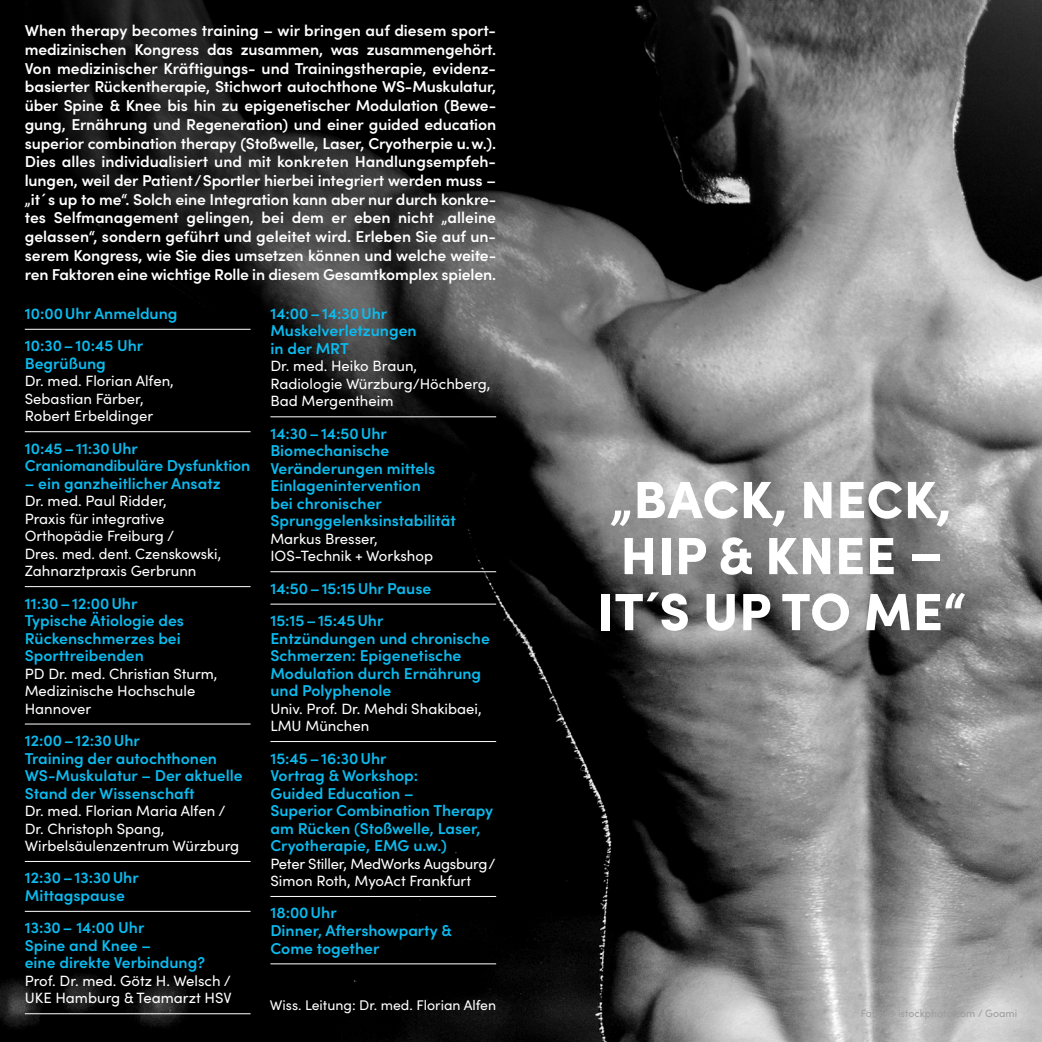
<style>
.page{position:relative;width:1042px;height:1042px;background:#fff}
.page>*{position:absolute;margin:0;border:0;box-sizing:border-box;transform-origin:0 0}
.t1{font:900 52.5px/56px "Sofia Pro";letter-spacing:.01em;color:#fff;text-align:center}
.t2{font:600 15.75px/18.7px "Sofia Pro";letter-spacing:-.01em;color:#fff}
.t3{font:600 15.75px/17.5px "Sofia Pro";color:#0bbbef}
.t4{font:14.88px/17.5px "Sofia Pro";color:#fff}
.t5{font:14px "Sofia Pro";color:#fff}
.t6{font:10.5px "Sofia Pro";color:#9d9d9c}
</style>
<div class="page">
<img style="left:0;top:0;width:1042px;height:1042px">
<hr style="left:25px;top:329px;width:226px;height:1px;background:#fff">
<hr style="left:25px;top:431px;width:226px;height:1px;background:#fff">
<hr style="left:25px;top:586px;width:226px;height:1px;background:#fff">
<hr style="left:25px;top:723px;width:226px;height:1px;background:#fff">
<hr style="left:25px;top:861px;width:226px;height:1px;background:#fff">
<hr style="left:25px;top:911px;width:226px;height:1px;background:#fff">
<hr style="left:25px;top:1013px;width:226px;height:1px;background:#fff">
<hr style="left:270px;top:416px;width:226px;height:1px;background:#fff">
<hr style="left:270px;top:571px;width:226px;height:1px;background:#fff">
<hr style="left:270px;top:604px;width:226px;height:1px;background:#fff">
<hr style="left:270px;top:741px;width:226px;height:1px;background:#fff">
<hr style="left:270px;top:896px;width:226px;height:1px;background:#fff">
<hr style="left:270px;top:963px;width:226px;height:1px;background:#fff">
<p class="t2" style="left:25px;top:20px;width:473px">When therapy becomes training – wir bringen auf diesem sport&shy;medizinischen Kongress das zusammen, was zusammengehört.<br>Von medizinischer Kräftigungs- und Trainingstherapie, evidenz&shy;basierter Rückentherapie, Stichwort autochthone WS-Muskulatur, über Spine &amp; Knee bis hin zu epigenetischer Modulation (Bewe&shy;gung, Ernährung und Regeneration) und einer guided education superior combination therapy (Stoßwelle, Laser, Cryotherpie u.w.).<br>Dies alles individualisiert und mit konkreten Handlungsempfeh&shy;lungen, weil der Patient/Sportler hierbei integriert werden muss – „it´s up to me“. Solch eine Integration kann aber nur durch konkre&shy;tes Selfmanagement gelingen, bei dem er eben nicht „alleine gelassen“, sondern geführt und geleitet wird. Erleben Sie auf un&shy;serem Kongress, wie Sie dies umsetzen können und welche weite&shy;ren Faktoren eine wichtige Rolle in diesem Gesamtkomplex spielen.</p>
<p class="t3" style="left:25px;top:296px;width:154px;line-height:32.4px">10:00Uhr Anmeldung<br>10:30–10:45 Uhr</p>
<p class="t3" style="left:25px;top:353px;width:83px">Begrüßung</p>
<p class="t4" style="left:25px;top:371px;width:151px">Dr. med. Florian Alfen,<br>Sebastian Färber,<br>Robert Erbeldinger</p>
<p class="t3" style="left:25px;top:438px;width:227px">10:45–11:30Uhr<br>Craniomandibuläre Dysfunktion</p>
<p class="t3" style="left:25px;top:473px;width:197px">– ein ganzheitlicher Ansatz</p>
<p class="t4" style="left:25px;top:491px;width:198px">Dr. med. Paul Ridder,<br>Praxis für integrative<br>Orthopädie Freiburg /<br>Dres. med. dent. Czenskowski,<br>Zahnarztpraxis Gerbrunn</p>
<p class="t3" style="left:25px;top:593px;width:161px">11:30–12:00Uhr<br>Typische Ätiologie des<br>Rückenschmerzes bei<br>Sporttreibenden</p>
<p class="t4" style="left:25px;top:664px;width:194px">PD Dr. med. Christian Sturm,<br>Medizinische Hochschule<br>Hannover</p>
<p class="t3" style="left:25px;top:730px;width:219px">12:00–12:30Uhr<br>Training der autochthonen<br>WS-Muskulatur – Der aktuelle<br>Stand der Wissenschaft</p>
<p class="t4" style="left:25px;top:801px;width:216px">Dr. med. Florian Maria Alfen /<br>Dr. Christoph Spang,<br>Wirbelsäulenzentrum Würzburg</p>
<p class="t3" style="left:25px;top:868px;width:115px">12:30–13:30Uhr<br>Mittagspause</p>
<p class="t3" style="left:25px;top:918px;width:182px">13:30– 14:00 Uhr<br>Spine and Knee –<br>eine direkte Verbindung?</p>
<p class="t4" style="left:25px;top:971px;width:208px">Prof. Dr. med. Götz H. Welsch /<br>UKE Hamburg &amp; Teamarzt HSV</p>
<p class="t3" style="left:270px;top:303px;width:148px">14:00–14:30Uhr<br>Muskelverletzungen in der MRT</p>
<p class="t4" style="left:270px;top:357px;width:222px">Dr. med. Heiko Braun,<br>Radiologie Würzburg/Höchberg,<br>Bad Mergentheim</p>
<p class="t3" style="left:270px;top:423px;width:187px">14:30–14:50Uhr<br>Biomechanische<br>Veränderungen mittels<br>Einlagenintervention<br>bei chronischer<br>Sprunggelenksinstabilität</p>
<p class="t4" style="left:270px;top:529px;width:164px">Markus Bresser,<br>IOS-Technik + Workshop</p>
<p class="t3" style="left:270px;top:571px;width:162px;line-height:32.4px">14:50–15:15Uhr Pause<br>15:15–15:45Uhr</p>
<p class="t3" style="left:270px;top:628px;width:221px">Entzündungen und chronische<br>Schmerzen: Epigenetische<br>Modulation durch Ernährung und Polyphenole</p>
<p class="t4" style="left:270px;top:699px;width:213px">Univ. Prof. Dr. Mehdi Shakibaei,<br>LMU München</p>
<p class="t3" style="left:270px;top:748px;width:224px">15:45–16:30Uhr<br>Vortrag &amp; Workshop:<br>Guided Education –<br>Superior Combination Therapy am Rücken (Stoßwelle, Laser,<br>Cryotherapie, EMG u.w.)</p>
<p class="t4" style="left:270px;top:854px;width:227px">Peter Stiller, MedWorks Augsburg/<br>Simon Roth, MyoAct Frankfurt</p>
<p class="t3" style="left:270px;top:903px;width:183px">18:00Uhr<br>Dinner, Aftershowparty &amp;<br>Come together</p>
<p class="t5" style="left:270px;top:994px;width:228px">Wiss. Leitung: Dr. med. Florian Alfen</p>
<h1 class="t1" style="left:597px;top:467px;width:370px">„BACK, NECK,<br>HIP &amp; KNEE –<br>IT´S UP TO ME“</h1>
<p class="t6" style="left:861px;top:1006px;width:158px">Foto: © istockphoto.com / Goami</p>
</div>
